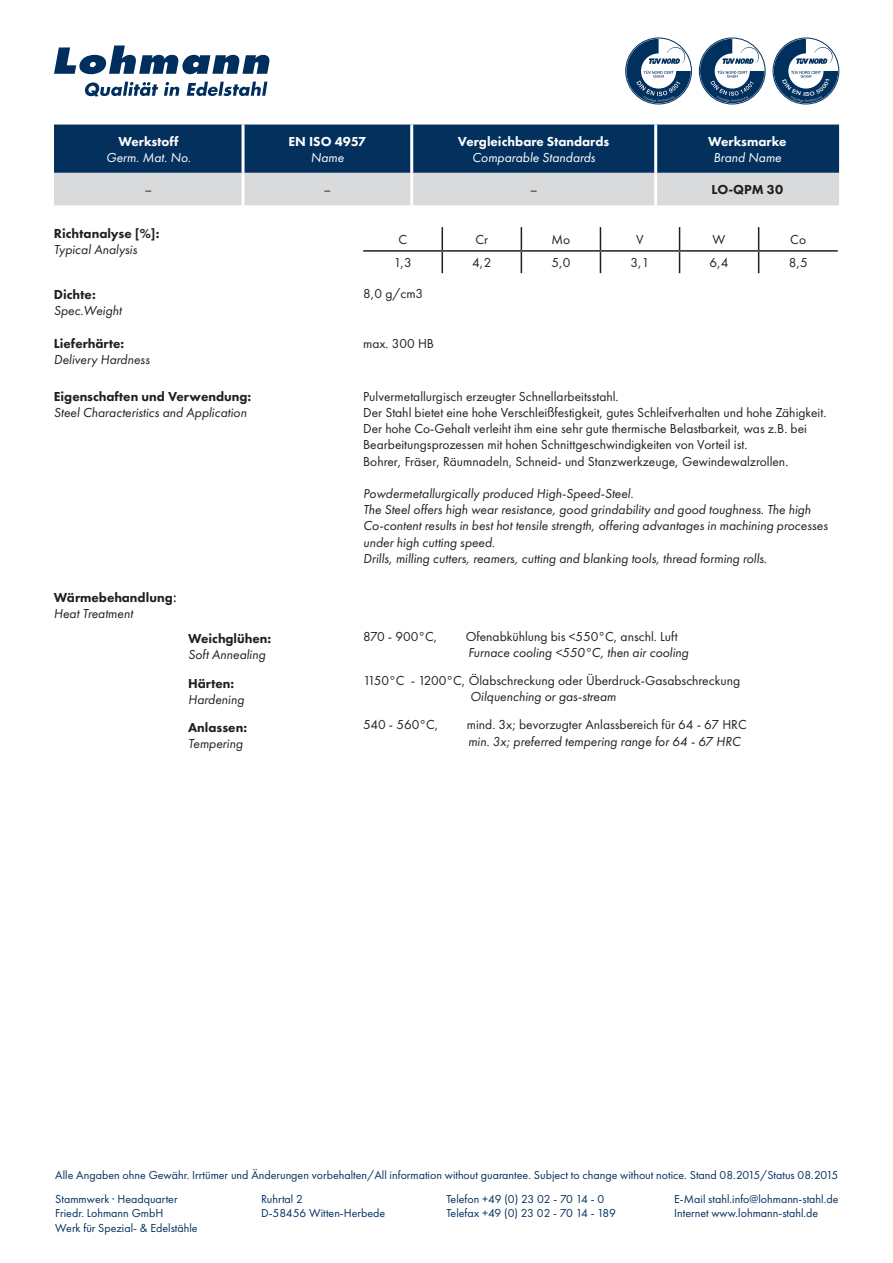
<style>
.page{position:relative;width:893px;height:1263px;background:#fff}
.page>*{position:absolute;margin:0;border:0;box-sizing:border-box;transform-origin:0 0}
.t1{font:13.5px/16.2px "Futura PT";color:#231f20}
.t2{font:italic 13.5px/16.2px "Futura PT";color:#231f20}
.t3{font:800 13.5px/16.2px "Futura PT";color:#231f20}
.t4{font:800 13.5px "Futura PT";color:#fff}
.t5{font:italic 13.5px "Futura PT";color:#fff}
.t6{font:12px/14.4px "Futura PT";color:#04305e}
.s1{font-family:"Futura";font-weight:500}
.s2{font-weight:400;font-style:italic}
</style>
<div class="page">
<svg style="left:84px;top:82px;width:74px;height:15px"></svg>
<svg style="left:164px;top:82px;width:16px;height:14px"></svg>
<svg style="left:187px;top:82px;width:80px;height:14px"></svg>
<svg style="left:54px;top:45px;width:216px;height:29px"></svg>
<svg style="left:625px;top:38px;width:66px;height:66px"></svg>
<svg style="left:700px;top:39px;width:64px;height:64px"></svg>
<svg style="left:54px;top:125px;width:785px;height:80px;background:#5a7490"></svg>
<hr style="left:242px;top:125px;width:3px;height:48px;background:#fff">
<hr style="left:410px;top:125px;width:3px;height:48px;background:#fff">
<hr style="left:654px;top:125px;width:3px;height:48px;background:#fff">
<hr style="left:242px;top:173px;width:3px;height:32px;background:#fff">
<hr style="left:410px;top:173px;width:3px;height:32px;background:#fff">
<hr style="left:654px;top:173px;width:3px;height:32px;background:#fff">
<hr style="left:363px;top:250px;width:79px;height:2px;background:#231f20">
<hr style="left:442px;top:250px;width:79px;height:2px;background:#231f20">
<hr style="left:521px;top:250px;width:79px;height:2px;background:#231f20">
<hr style="left:600px;top:250px;width:80px;height:2px;background:#231f20">
<hr style="left:680px;top:250px;width:79px;height:2px;background:#231f20">
<hr style="left:759px;top:250px;width:79px;height:2px;background:#231f20">
<svg style="left:442px;top:227px;width:1px;height:46px"></svg>
<svg style="left:521px;top:227px;width:1px;height:46px"></svg>
<svg style="left:600px;top:227px;width:1px;height:46px"></svg>
<svg style="left:679px;top:227px;width:1px;height:46px"></svg>
<svg style="left:758px;top:227px;width:1px;height:46px"></svg>
<svg style="left:773px;top:38px;width:66px;height:66px"></svg>
<p class="t4" style="left:118px;top:133px;width:62px">Werkstoff</p>
<p class="t5" style="left:106px;top:150px;width:86px">Germ. Mat. No.</p>
<p class="t4" style="left:288px;top:133px;width:79px">EN ISO 4957</p>
<p class="t5" style="left:311px;top:149px;width:35px">Name</p>
<p class="t4" style="left:458px;top:133px;width:153px">Vergleichbare Standards</p>
<p class="t5" style="left:472px;top:149px;width:125px">Comparable Standards</p>
<p class="t4" style="left:708px;top:133px;width:80px">Werksmarke</p>
<p class="t5" style="left:713px;top:149px;width:70px">Brand Name</p>
<p class="t1" style="left:145px;top:182px;width:9px">–</p>
<p class="t1" style="left:323px;top:182px;width:9px">–</p>
<p class="t1" style="left:530px;top:182px;width:9px">–</p>
<p class="t3" style="left:712px;top:181px;width:73px">LO-QPM 30</p>
<p class="t3" style="left:54px;top:225px;width:107px">Richtanalyse [%]:</p>
<p class="t2" style="left:54px;top:242px;width:85px">Typical Analysis</p>
<p class="t1" style="left:398px;top:231px;width:10px">C</p>
<p class="t1" style="left:475px;top:231px;width:14px">Cr</p>
<p class="t1" style="left:552px;top:231px;width:20px">Mo</p>
<p class="t1" style="left:636px;top:231px;width:9px">V</p>
<p class="t1" style="left:713px;top:231px;width:14px">W</p>
<p class="t1" style="left:790px;top:231px;width:17px">Co</p>
<p class="t1" style="left:394px;top:255px;width:20px">1,3</p>
<p class="t1" style="left:472px;top:255px;width:21px">4,2</p>
<p class="t1" style="left:551px;top:255px;width:21px">5,0</p>
<p class="t1" style="left:630px;top:255px;width:21px">3,1</p>
<p class="t1" style="left:710px;top:255px;width:21px">6,4</p>
<p class="t1" style="left:789px;top:255px;width:21px">8,5</p>
<p class="t3" style="left:54px;top:286px;width:43px">Dichte:</p>
<p class="t2" style="left:54px;top:303px;width:69px">Spec.Weight</p>
<p class="t1" style="left:363px;top:285px;width:62px">8,0 g/cm3</p>
<p class="t3" style="left:54px;top:335px;width:72px">Lieferhärte:</p>
<p class="t2" style="left:54px;top:351px;width:97px">Delivery Hardness</p>
<p class="t1" style="left:363px;top:335px;width:72px">max. 300 HB</p>
<p class="t3" style="left:54px;top:388px;width:199px">Eigenschaften und Verwendung:</p>
<p class="t2" style="left:54px;top:404px;width:194px">Steel Characteristics and Application</p>
<p class="t1" style="left:363px;top:388px;width:465px">Pulvermetallurgisch erzeugter Schnellarbeitsstahl.<br>Der Stahl bietet eine hohe Verschleißfestigkeit, gutes Schleifverhalten und hohe Zähigkeit.<br>Der hohe Co-Gehalt verleiht ihm eine sehr gute thermische Belastbarkeit, was z.B. bei Bearbeitungsprozessen mit hohen Schnittgeschwindigkeiten von Vorteil ist.<br>Bohrer, Fräser, Räumnadeln, Schneid- und Stanzwerkzeuge, Gewindewalzrollen.</p>
<p class="t2" style="left:363px;top:485px;width:466px">Powdermetallurgically produced High-Speed-Steel.<br>The Steel offers high wear resistance, good grindability and good toughness. The high Co-content results in best hot tensile strength, offering advantages in machining processes under high cutting speed.<br>Drills, milling cutters, reamers, cutting and blanking tools, thread forming rolls.</p>
<p class="t3" style="left:54px;top:589px;width:125px">Wärmebehandlung<span class="s1">:<br></span><span class="s2">Heat Treatment</span></p>
<p class="t3" style="left:188px;top:630px;width:84px">Weichglühen:</p>
<p class="t2" style="left:188px;top:647px;width:79px">Soft Annealing</p>
<p class="t1" style="left:363px;top:628px;width:76px">870 - 900°C,</p>
<p class="t1" style="left:466px;top:628px;width:213px">Ofenabkühlung bis &lt;550°C, anschl. Luft</p>
<p class="t2" style="left:468px;top:644px;width:222px">Furnace cooling &lt;550°C, then air cooling</p>
<p class="t3" style="left:188px;top:675px;width:48px">Härten:</p>
<p class="t2" style="left:188px;top:691px;width:57px">Hardening</p>
<p class="t1" style="left:363px;top:672px;width:378px">1150°C - 1200°C, Ölabschreckung oder Überdruck-Gasabschreckung</p>
<p class="t2" style="left:470px;top:688px;width:148px">Oilquenching or gas-stream</p>
<p class="t3" style="left:188px;top:719px;width:60px">Anlassen:</p>
<p class="t2" style="left:188px;top:735px;width:56px">Tempering</p>
<p class="t1" style="left:363px;top:717px;width:77px">540 - 560°C,</p>
<p class="t1" style="left:467px;top:717px;width:281px">mind. 3x; bevorzugter Anlassbereich für 64 - 67 HRC</p>
<p class="t2" style="left:468px;top:733px;width:274px">min. 3x; preferred tempering range for 64 - 67 HRC</p>
<p class="t6" style="left:261px;top:1162px;width:579px;line-height:24.5px;text-indent:-206px">Alle Angaben ohne Gewähr. Irrtümer und Änderungen vorbehalten/All information without guarantee. Subject to change without notice. Stand 08.2015/Status 08.2015<br>Ruhrtal 2</p>
<p class="t6" style="left:261px;top:1206px;width:126px">D-58456 Witten-Herbede</p>
<p class="t6" style="left:55px;top:1192px;width:144px">Stammwerk · Headquarter<br>Friedr. Lohmann GmbH<br>Werk für Spezial- &amp; Edelstähle</p>
<p class="t6" style="left:446px;top:1192px;width:171px">Telefon +49 (0) 23 02 - 70 14 - 0<br>Telefax +49 (0) 23 02 - 70 14 - 189</p>
<p class="t6" style="left:674px;top:1192px;width:166px">E-Mail stahl.info@lohmann-stahl.de<br>Internet www.lohmann-stahl.de</p>
</div>
